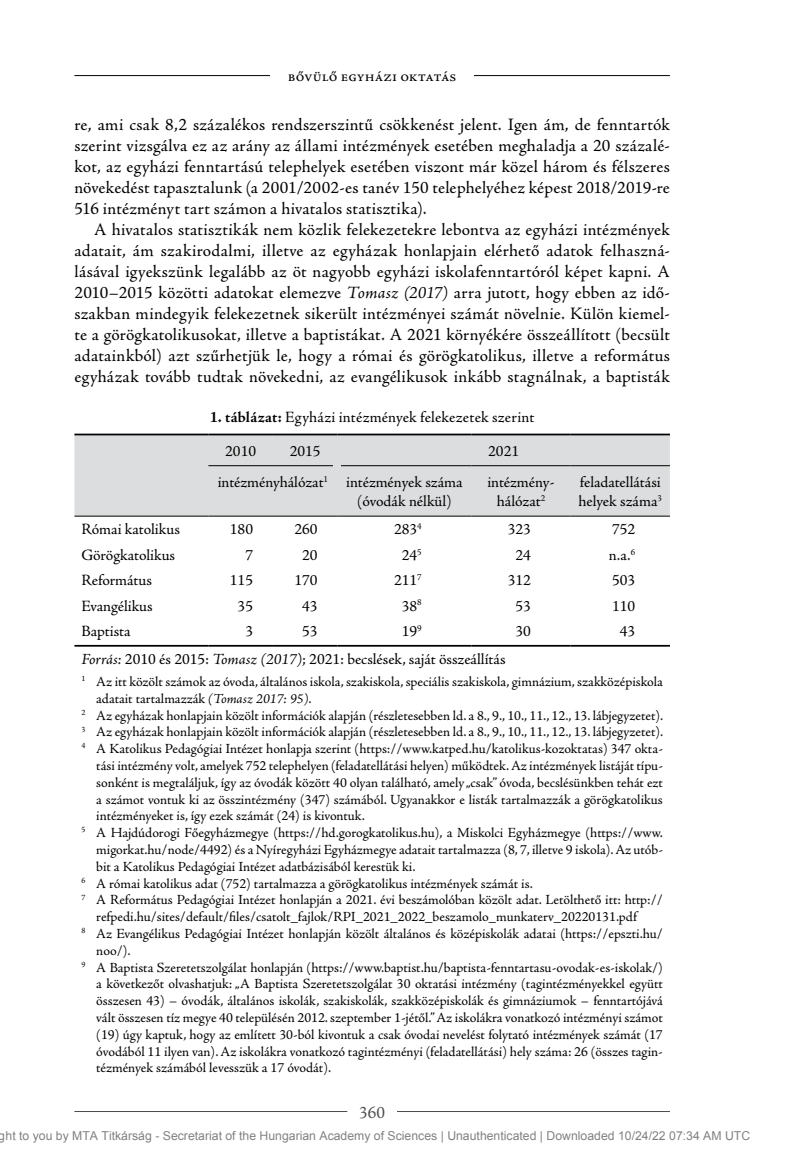
<style>
.page{position:relative;width:794px;height:1166px;background:#fff}
.page>*{position:absolute;margin:0;border:0;box-sizing:border-box;transform-origin:0 0}
.t1{font:17.5px/21px "Adobe Jenson Pro";letter-spacing:.015em;color:#000;text-align:justify}
.t2{font:17.5px "Adobe Jenson Pro";color:#4d4d4f}
.t3{font:15.75px/19.2px "Adobe Jenson Pro";color:#000}
.t4{font:14px "Adobe Jenson Pro";color:#000}
.t5{font:12.25px "Arial";color:rgb(0 0 0/.5)}
.s1{font-style:italic}
.s2{font-weight:700}
</style>
<div class="page">
<hr style="left:74px;top:1111px;width:273px;height:1px;background:#4d4d4f">
<hr style="left:397px;top:1111px;width:273px;height:1px;background:#4d4d4f">
<hr style="left:74px;top:75px;width:596px;height:1px;background:#000">
<div style="left:270px;top:67px;width:204px;height:12px;background:#fff"></div>
<div style="left:74px;top:435px;width:596px;height:81px;background:#dcddde"></div>
<hr style="left:74px;top:434px;width:134px;height:1px;background:#000">
<hr style="left:208px;top:434px;width:65px;height:1px;background:#000">
<hr style="left:273px;top:434px;width:64px;height:1px;background:#000">
<hr style="left:337px;top:434px;width:134px;height:1px;background:#000">
<hr style="left:471px;top:434px;width:99px;height:1px;background:#000">
<hr style="left:570px;top:434px;width:100px;height:1px;background:#000">
<hr style="left:74px;top:516px;width:134px;height:1px;background:#000">
<hr style="left:208px;top:516px;width:65px;height:1px;background:#000">
<hr style="left:273px;top:516px;width:64px;height:1px;background:#000">
<hr style="left:337px;top:516px;width:134px;height:1px;background:#000">
<hr style="left:471px;top:516px;width:99px;height:1px;background:#000">
<hr style="left:570px;top:516px;width:100px;height:1px;background:#000">
<hr style="left:208px;top:465px;width:65px;height:1px;background:#000">
<hr style="left:273px;top:465px;width:64px;height:1px;background:#000">
<hr style="left:337px;top:465px;width:134px;height:1px;background:#000">
<hr style="left:471px;top:465px;width:99px;height:1px;background:#000">
<hr style="left:570px;top:465px;width:100px;height:1px;background:#000">
<hr style="left:74px;top:645px;width:134px;height:2px;background:#000">
<hr style="left:208px;top:645px;width:65px;height:2px;background:#000">
<hr style="left:273px;top:645px;width:64px;height:2px;background:#000">
<hr style="left:337px;top:645px;width:134px;height:2px;background:#000">
<hr style="left:471px;top:645px;width:99px;height:2px;background:#000">
<hr style="left:570px;top:645px;width:100px;height:2px;background:#000">
<div style="left:334px;top:462px;width:7px;height:7px;background:#dcddde"></div>
<p class="t3" style="left:288px;top:66px;width:170px">bővülő egyházi oktatás</p>
<p class="t1" style="left:74px;top:114px;width:597px">re, ami csak 8,2 százalékos rendszerszintű csökkenést jelent. Igen ám, de fenntartók szerint vizsgálva ez az arány az állami intézmények esetében meghaladja a 20 százalé&shy;kot, az egyházi fenntartású telephelyek esetében viszont már közel három és félszeres növekedést tapasztalunk (a 2001/2002-es tanév 150 telephelyéhez képest 2018/2019-re 516 intézményt tart számon a hivatalos statisztika).</p>
<p class="t1" style="left:74px;top:219px;width:597px;text-indent:20px">A hivatalos statisztikák nem közlik felekezetekre lebontva az egyházi intézmények adatait, ám szakirodalmi, illetve az egyházak honlapjain elérhető adatok felhaszná&shy;lásával igyekszünk legalább az öt nagyobb egyházi iskolafenntartóról képet kapni. A 2010–2015 közötti adatokat elemezve <span class="s1">Tomasz (2017)</span> arra jutott, hogy ebben az idő&shy;szakban mindegyik felekezetnek sikerült intézményei számát növelnie. Külön kiemel&shy;te a görögkatolikusokat, illetve a baptistákat. A 2021 környékére összeállított (becsült adatainkból) azt szűrhetjük le, hogy a római és görögkatolikus, illetve a református egyházak tovább tudtak növekedni, az evangélikusok inkább stagnálnak, a baptisták</p>
<p class="t3" style="left:225px;top:400px;width:311px;line-height:34.1px;text-indent:-15px"><span class="s2">1. táblázat:</span> Egyházi intézmények felekezetek szerint<br>2010</p>
<p class="t3" style="left:290px;top:441px;width:32px">2015</p>
<p class="t3" style="left:488px;top:441px;width:32px">2021</p>
<p class="t3" style="left:357px;top:473px;width:107px;text-indent:-139px">intézményhálózat<sup>1</sup> intézmények száma (óvodák nélkül)</p>
<p class="t3" style="left:487px;top:473px;width:69px;text-align:center">intézmény&shy;hálózat<sup>2</sup></p>
<p class="t3" style="left:578px;top:473px;width:85px">feladatellátási helyek száma<sup>3</sup></p>
<p class="t3" style="left:81px;top:520px;width:100px">Római katolikus</p>
<p class="t3" style="left:230px;top:520px;width:25px">180</p>
<p class="t3" style="left:294px;top:520px;width:25px">260</p>
<p class="t3" style="left:394px;top:520px;width:29px">283<sup>4</sup></p>
<p class="t3" style="left:508px;top:520px;width:25px">323</p>
<p class="t3" style="left:612px;top:520px;width:25px">752</p>
<p class="t3" style="left:81px;top:545px;width:95px">Görögkatolikus</p>
<p class="t3" style="left:245px;top:545px;width:9px">7</p>
<p class="t3" style="left:302px;top:545px;width:17px">20</p>
<p class="t3" style="left:402px;top:545px;width:21px">24<sup>5</sup></p>
<p class="t3" style="left:515px;top:545px;width:17px">24</p>
<p class="t3" style="left:609px;top:545px;width:28px">n.a.<sup>6</sup></p>
<p class="t3" style="left:81px;top:571px;width:72px">Református</p>
<p class="t3" style="left:230px;top:571px;width:25px">115</p>
<p class="t3" style="left:294px;top:571px;width:25px">170</p>
<p class="t3" style="left:394px;top:571px;width:29px">211<sup>7</sup></p>
<p class="t3" style="left:508px;top:571px;width:25px">312</p>
<p class="t3" style="left:612px;top:571px;width:25px">503</p>
<p class="t3" style="left:81px;top:596px;width:73px">Evangélikus</p>
<p class="t3" style="left:238px;top:596px;width:17px">35</p>
<p class="t3" style="left:302px;top:596px;width:17px">43</p>
<p class="t3" style="left:402px;top:596px;width:21px">38<sup>8</sup></p>
<p class="t3" style="left:515px;top:596px;width:17px">53</p>
<p class="t3" style="left:612px;top:596px;width:25px">110</p>
<p class="t3" style="left:81px;top:621px;width:51px">Baptista</p>
<p class="t3" style="left:245px;top:621px;width:9px">3</p>
<p class="t3" style="left:302px;top:621px;width:17px">53</p>
<p class="t3" style="left:402px;top:621px;width:21px">19<sup>9</sup></p>
<p class="t3" style="left:515px;top:621px;width:17px">30</p>
<p class="t3" style="left:620px;top:621px;width:17px">43</p>
<p class="t3" style="left:81px;top:650px;width:426px"><span class="s1">Forrás:</span> 2010 és 2015: <span class="s1">Tomasz (2017)</span>; 2021: becslések, saját összeállítás</p>
<p class="t4" style="left:81px;top:673px;width:583px"><sup>1</sup> Az itt közölt számok az óvoda, általános iskola, szakiskola, speciális szakiskola, gimnázium, szakközépiskola</p>
<p class="t4" style="left:96px;top:690px;width:217px">adatait tartalmazzák <span class="s1">(Tomasz 2017: 95)</span>.</p>
<p class="t4" style="left:81px;top:707px;width:583px"><sup>2</sup> Az egyházak honlapjain közölt információk alapján (részletesebben ld. a 8., 9., 10., 11., 12., 13. lábjegyzetet).</p>
<p class="t4" style="left:81px;top:724px;width:583px"><sup>3</sup> Az egyházak honlapjain közölt információk alapján (részletesebben ld. a 8., 9., 10., 11., 12., 13. lábjegyzetet).</p>
<p class="t4" style="left:81px;top:741px;width:583px"><sup>4</sup> A Katolikus Pedagógiai Intézet honlapja szerint (https://www.katped.hu/katolikus-kozoktatas) 347 okta-</p>
<p class="t4" style="left:96px;top:757px;width:568px">tási intézmény volt, amelyek 752 telephelyen (feladatellátási helyen) működtek. Az intézmények listáját típu-</p>
<p class="t4" style="left:96px;top:774px;width:568px">sonként is megtaláljuk, így az óvodák között 40 olyan található, amely „csak” óvoda, becslésünkben tehát ezt</p>
<p class="t4" style="left:96px;top:791px;width:568px">a számot vontuk ki az összintézmény (347) számából. Ugyanakkor e listák tartalmazzák a görögkatolikus</p>
<p class="t4" style="left:96px;top:808px;width:270px">intézményeket is, így ezek számát (24) is kivontuk.</p>
<p class="t4" style="left:81px;top:825px;width:583px"><sup>5</sup> A Hajdúdorogi Főegyházmegye (https://hd.gorogkatolikus.hu), a Miskolci Egyházmegye (https://www.</p>
<p class="t4" style="left:96px;top:841px;width:568px">migorkat.hu/node/4492) és a Nyíregyházi Egyházmegye adatait tartalmazza (8, 7, illetve 9 iskola). Az utób-</p>
<p class="t4" style="left:96px;top:858px;width:321px">bit a Katolikus Pedagógiai Intézet adatbázisából kerestük ki.</p>
<p class="t4" style="left:81px;top:875px;width:453px"><sup>6</sup> A római katolikus adat (752) tartalmazza a görögkatolikus intézmények számát is.</p>
<p class="t4" style="left:81px;top:892px;width:583px"><sup>7</sup> A Református Pedagógiai Intézet honlapján a 2021. évi beszámolóban közölt adat. Letölthető itt: http://</p>
<p class="t4" style="left:96px;top:909px;width:544px">refpedi.hu/sites/default/files/csatolt_fajlok/RPI_2021_2022_beszamolo_munkaterv_20220131.pdf</p>
<p class="t4" style="left:81px;top:925px;width:583px"><sup>8</sup> Az Evangélikus Pedagógiai Intézet honlapján közölt általános és középiskolák adatai (https://epszti.hu/</p>
<p class="t4" style="left:96px;top:942px;width:36px">noo/).</p>
<p class="t4" style="left:81px;top:959px;width:583px"><sup>9</sup> A Baptista Szeretetszolgálat honlapján (https://www.baptist.hu/baptista-fenntartasu-ovodak-es-iskolak/)</p>
<p class="t4" style="left:96px;top:976px;width:568px">a következőt olvashatjuk: „A Baptista Szeretetszolgálat 30 oktatási intézmény (tagintézményekkel együtt</p>
<p class="t4" style="left:96px;top:993px;width:568px">összesen 43) – óvodák, általános iskolák, szakiskolák, szakközépiskolák és gimnáziumok – fenntartójává</p>
<p class="t4" style="left:96px;top:1009px;width:568px">vált összesen tíz megye 40 településén 2012. szeptember 1-jétől.” Az iskolákra vonatkozó intézményi számot</p>
<p class="t4" style="left:96px;top:1026px;width:568px">(19) úgy kaptuk, hogy az említett 30-ból kivontuk a csak óvodai nevelést folytató intézmények számát (17</p>
<p class="t4" style="left:96px;top:1043px;width:568px">óvodából 11 ilyen van). Az iskolákra vonatkozó tagintézményi (feladatellátási) hely száma: 26 (összes tagin-</p>
<p class="t4" style="left:96px;top:1060px;width:236px">tézmények számából levesszük a 17 óvodát).</p>
<p class="t2" style="left:359px;top:1102px;width:28px">360</p>
<p class="t5" style="left:-1px;top:1128px;width:753px">ght to you by MTA Titkárság - Secretariat of the Hungarian Academy of Sciences | Unauthenticated | Downloaded 10/24/22 07:34 AM UTC</p>
</div>
